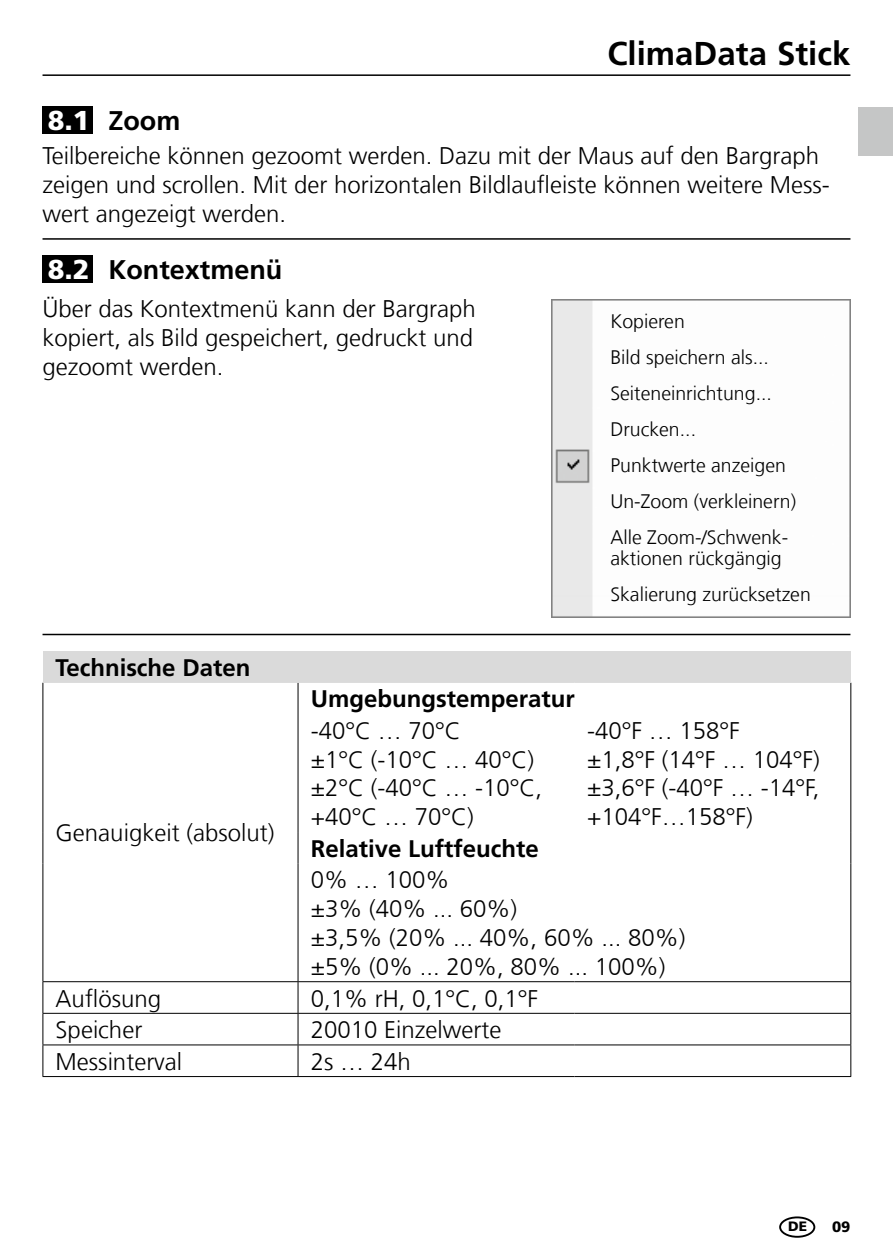
<style>
.page{position:relative;width:893px;height:1259px;background:#fff}
.page>*{position:absolute;margin:0;border:0;box-sizing:border-box;transform-origin:0 0}
.t1{font:700 33px "Frutiger LT Com";color:#000}
.t2{font:900 27.3px "Frutiger LT Com";color:#fff}
.t3{font:700 27px "Frutiger LT Com";color:#000}
.t4{font:300 24px/28.8px "Frutiger LT Com";color:#000}
.t5{font:700 24px "Frutiger LT Com";color:#000}
.t6{font:300 19.5px/36px "Frutiger LT Com";color:#000}
.t7{font:900 15px "Frutiger LT Com";color:#000}
.t8{font:900 13.5px "Frutiger LT Com";color:#000}
</style>
<div class="page">
<div style="left:779px;top:1216px;width:36px;height:21px;border:2px solid #000;border-radius:50%"></div>
<hr style="left:43px;top:74px;width:807px;height:2px;background:#000">
<div style="left:43px;top:106px;width:50px;height:28px;background:#000"></div>
<hr style="left:43px;top:238px;width:807px;height:2px;background:#000">
<hr style="left:43px;top:634px;width:807px;height:1px;background:#000">
<div style="left:43px;top:255px;width:50px;height:27px;background:#000"></div>
<div style="left:43px;top:651px;width:808px;height:31px;background:#dadada"></div>
<svg style="left:43px;top:683px;width:807px;height:393px"></svg>
<hr style="left:42px;top:683px;width:1px;height:31px;background:#000">
<hr style="left:298px;top:683px;width:1px;height:31px;background:#000">
<hr style="left:850px;top:683px;width:1px;height:31px;background:#000">
<hr style="left:42px;top:714px;width:1px;height:118px;background:#000">
<hr style="left:42px;top:832px;width:1px;height:31px;background:#000">
<hr style="left:298px;top:832px;width:1px;height:31px;background:#000">
<hr style="left:850px;top:832px;width:1px;height:31px;background:#000">
<hr style="left:42px;top:863px;width:1px;height:118px;background:#000">
<hr style="left:43px;top:981px;width:255px;height:1px;background:#000">
<hr style="left:42px;top:982px;width:1px;height:31px;background:#000">
<hr style="left:298px;top:981px;width:276px;height:1px;background:#000">
<hr style="left:574px;top:981px;width:277px;height:1px;background:#000">
<hr style="left:43px;top:1012px;width:255px;height:2px;background:#000">
<hr style="left:42px;top:1013px;width:1px;height:31px;background:#000">
<hr style="left:298px;top:1012px;width:276px;height:2px;background:#000">
<hr style="left:298px;top:1013px;width:1px;height:31px;background:#000">
<hr style="left:574px;top:1012px;width:277px;height:2px;background:#000">
<hr style="left:43px;top:1044px;width:255px;height:1px;background:#000">
<hr style="left:42px;top:1045px;width:1px;height:31px;background:#000">
<hr style="left:298px;top:1044px;width:276px;height:1px;background:#000">
<hr style="left:298px;top:1045px;width:1px;height:31px;background:#000">
<hr style="left:574px;top:1044px;width:277px;height:1px;background:#000">
<hr style="left:43px;top:1076px;width:255px;height:1px;background:#000">
<hr style="left:298px;top:1076px;width:276px;height:1px;background:#000">
<hr style="left:574px;top:1076px;width:277px;height:1px;background:#000">
<hr style="left:43px;top:682px;width:255px;height:1px;background:#dadada">
<hr style="left:298px;top:682px;width:276px;height:1px;background:#dadada">
<hr style="left:574px;top:682px;width:277px;height:1px;background:#dadada">
<hr style="left:298px;top:714px;width:1px;height:118px;background:#000">
<hr style="left:850px;top:714px;width:1px;height:118px;background:#000">
<hr style="left:298px;top:863px;width:1px;height:118px;background:#000">
<hr style="left:850px;top:863px;width:1px;height:118px;background:#000">
<hr style="left:298px;top:982px;width:1px;height:31px;background:#000">
<hr style="left:850px;top:982px;width:1px;height:31px;background:#000">
<hr style="left:850px;top:1013px;width:1px;height:31px;background:#000">
<hr style="left:850px;top:1045px;width:1px;height:31px;background:#000">
<img style="left:552px;top:299px;width:298px;height:278px">
<img style="left:552px;top:577px;width:298px;height:40px">
<div style="left:859px;top:107px;width:34px;height:49px;background:#c5c6c6"></div>
<p class="t2" style="left:48px;top:104px;width:43px">8.1</p>
<p class="t3" style="left:108px;top:105px;width:74px">Zoom</p>
<h1 class="t1" style="left:607px;top:34px;width:245px">ClimaData Stick</h1>
<p class="t4" style="left:43px;top:142px;width:789px">Teilbereiche können gezoomt werden. Dazu mit der Maus auf den Bargraph zeigen und scrollen. Mit der horizontalen Bildlaufleiste können weitere Mess&shy;wert angezeigt werden.</p>
<p class="t2" style="left:48px;top:253px;width:43px">8.2</p>
<p class="t3" style="left:108px;top:254px;width:176px">Kontextmenü</p>
<p class="t4" style="left:43px;top:295px;width:435px;text-align:justify">Über das Kontextmenü kann der Bargraph kopiert, als Bild gespeichert, gedruckt und gezoomt werden.</p>
<p class="t5" style="left:56px;top:653px;width:196px">Technische Daten</p>
<p class="t6" style="left:610px;top:303px;width:187px">Kopieren<br>Bild speichern als...<br>Seiteneinrichtung...<br>Drucken...<br>Punktwerte anzeigen<br>Un-Zoom (verkleinern)<br>Alle Zoom-/Schwenk-</p>
<p class="t6" style="left:610px;top:540px;width:202px">aktionen rückgängig<br>Skalierung zurücksetzen</p>
<p class="t4" style="left:56px;top:818px;width:220px">Genauigkeit (absolut)</p>
<p class="t5" style="left:311px;top:685px;width:266px">Umgebungstemperatur</p>
<p class="t4" style="left:311px;top:716px;width:233px">-40°C … 70°C<br>±1°C (-10°C … 40°C) ±2°C (-40°C … -10°C, +40°C … 70°C)</p>
<p class="t4" style="left:587px;top:716px;width:234px">-40°F … 158°F<br>±1,8°F (14°F … 104°F) ±3,6°F (-40°F … -14°F, +104°F…158°F)</p>
<p class="t5" style="left:311px;top:834px;width:230px">Relative Luftfeuchte</p>
<p class="t4" style="left:311px;top:866px;width:376px">0% … 100%<br>±3% (40% ... 60%)<br>±3,5% (20% ... 40%, 60% ... 80%) ±5% (0% ... 20%, 80% ... 100%)</p>
<p class="t4" style="left:56px;top:984px;width:107px">Auflösung</p>
<p class="t4" style="left:311px;top:984px;width:229px">0,1% rH, 0,1°C, 0,1°F</p>
<p class="t4" style="left:56px;top:1015px;width:88px">Speicher</p>
<p class="t4" style="left:311px;top:1015px;width:192px">20010 Einzelwerte</p>
<p class="t4" style="left:56px;top:1047px;width:128px">Messinterval</p>
<p class="t4" style="left:311px;top:1047px;width:102px">2s … 24h</p>
<p class="t8" style="left:788px;top:1218px;width:20px">DE</p>
<p class="t7" style="left:832px;top:1217px;width:20px">09</p>
</div>
